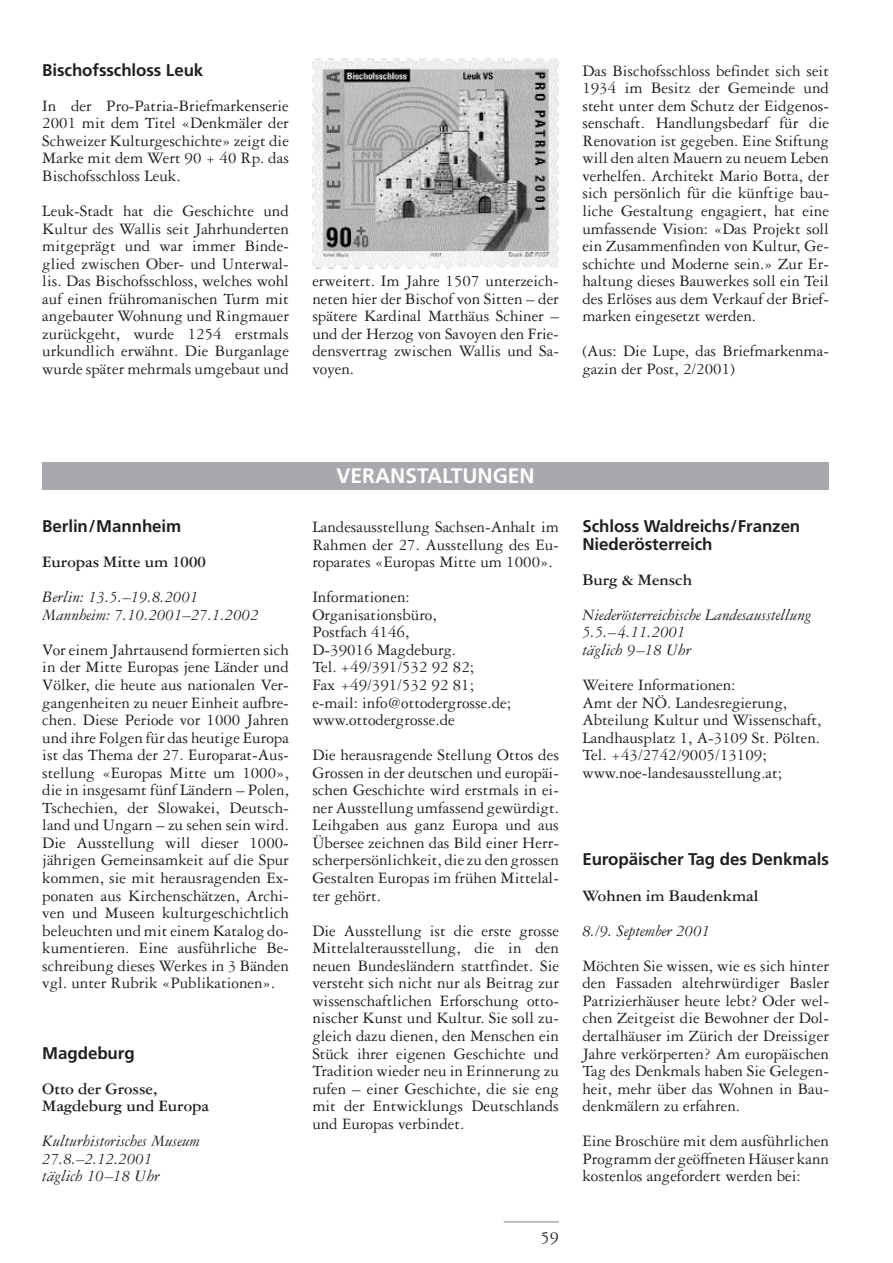
<style>
.page{position:relative;width:893px;height:1263px;background:#fff}
.page>*{position:absolute;margin:0;border:0;box-sizing:border-box;transform-origin:0 0}
.t1{font:700 21px "Frutiger";color:#fff}
.t2{font:18px "Garamond Three";color:#231f20}
.t3{font:16.95px/17.5px "Garamond Three";color:#231f20;text-align:justify}
.t4{font:italic 16.95px/17.5px "Garamond Three";color:#231f20}
.t5{font:700 16.95px/17.5px "Frutiger";letter-spacing:-.005em;color:#231f20}
.t6{font:700 16.95px/17.5px "Garamond Three";letter-spacing:-.005em;color:#231f20}
</style>
<div class="page">
<hr style="left:504px;top:1221px;width:55px;height:1px;background:#a8a9ad">
<img style="left:312px;top:58px;width:247px;height:211px">
<div style="left:42px;top:462px;width:787px;height:27px;background:#a8a9ad"></div>
<p class="t5" style="left:42px;top:62px;width:163px">Bischofsschloss Leuk</p>
<p class="t3" style="left:42px;top:98px;width:248px">In der Pro-Patria-Briefmarkenserie 2001 mit dem Titel «Denkmäler der Schweizer Kulturgeschichte» zeigt die Marke mit dem Wert 90 + 40 Rp. das Bischofsschloss Leuk.</p>
<p class="t3" style="left:42px;top:203px;width:248px">Leuk-Stadt hat die Geschichte und Kultur des Wallis seit Jahrhunderten mitgeprägt und war immer Binde&shy;glied zwischen Ober- und Unterwal&shy;lis. Das Bischofsschloss, welches wohl auf einen frühromanischen Turm mit angebauter Wohnung und Ringmauer zurückgeht, wurde 1254 erstmals urkundlich erwähnt. Die Burganlage wurde später mehrmals umgebaut und</p>
<p class="t3" style="left:312px;top:274px;width:248px">erweitert. Im Jahre 1507 unterzeich&shy;neten hier der Bischof von Sitten – der spätere Kardinal Matthäus Schiner – und der Herzog von Savoyen den Frie&shy;densvertrag zwischen Wallis und Sa&shy;voyen.</p>
<p class="t3" style="left:582px;top:63px;width:248px">Das Bischofsschloss befindet sich seit 1934 im Besitz der Gemeinde und steht unter dem Schutz der Eidgenos&shy;senschaft. Handlungsbedarf für die Renovation ist gegeben. Eine Stiftung will den alten Mauern zu neuem Leben verhelfen. Architekt Mario Botta, der sich persönlich für die künftige bau&shy;liche Gestaltung engagiert, hat eine umfassende Vision: «Das Projekt soll ein Zusammenfinden von Kultur, Ge&shy;schichte und Moderne sein.» Zur Er&shy;haltung dieses Bauwerkes soll ein Teil des Erlöses aus dem Verkauf der Brief&shy;marken eingesetzt werden.</p>
<p class="t3" style="left:582px;top:344px;width:248px">(Aus: Die Lupe, das Briefmarkenma&shy;gazin der Post, 2/2001)</p>
<p class="t5" style="left:42px;top:519px;width:140px">Berlin/Mannheim</p>
<p class="t6" style="left:42px;top:554px;width:165px">Europas Mitte um 1000</p>
<p class="t4" style="left:42px;top:590px;width:218px">Berlin: 13.5.–19.8.2001<br>Mannheim: 7.10.2001–27.1.2002</p>
<p class="t3" style="left:42px;top:642px;width:248px">Vor einem Jahrtausend formierten sich in der Mitte Europas jene Länder und Völker, die heute aus nationalen Ver&shy;gangenheiten zu neuer Einheit aufbre&shy;chen. Diese Periode vor 1000 Jahren und ihre Folgen für das heutige Europa ist das Thema der 27. Europarat-Aus&shy;stellung «Europas Mitte um 1000», die in insgesamt fünf Ländern – Polen, Tschechien, der Slowakei, Deutsch&shy;land und Ungarn – zu sehen sein wird.<br>Die Ausstellung will dieser 1000- jährigen Gemeinsamkeit auf die Spur kommen, sie mit herausragenden Ex&shy;ponaten aus Kirchenschätzen, Archi&shy;ven und Museen kulturgeschichtlich beleuchten und mit einem Katalog do&shy;kumentieren. Eine ausführliche Be&shy;schreibung dieses Werkes in 3 Bänden vgl. unter Rubrik «Publikationen».</p>
<p class="t5" style="left:42px;top:1045px;width:94px">Magdeburg</p>
<p class="t6" style="left:42px;top:1081px;width:168px">Otto der Grosse,<br>Magdeburg und Europa</p>
<p class="t4" style="left:42px;top:1134px;width:159px">Kulturhistorisches Museum<br>27.8.–2.12.2001<br>täglich 10–18 Uhr</p>
<p class="t1" style="left:337px;top:467px;width:200px">VERANSTALTUNGEN</p>
<p class="t3" style="left:312px;top:519px;width:248px">Landesausstellung Sachsen-Anhalt im Rahmen der 27. Ausstellung des Eu&shy;roparates «Europas Mitte um 1000».</p>
<p class="t3" style="left:312px;top:590px;width:200px;text-align:left">Informationen:<br>Organisationsbüro,<br>Postfach 4146,<br>D-39016 Magdeburg.<br>Tel. +49/391/532 92 82;<br>Fax +49/391/532 92 81; e-mail: info@ottodergrosse.de; www.ottodergrosse.de</p>
<p class="t3" style="left:312px;top:747px;width:248px">Die herausragende Stellung Ottos des Grossen in der deutschen und europäi&shy;schen Geschichte wird erstmals in ei&shy;ner Ausstellung umfassend gewürdigt.<br>Leihgaben aus ganz Europa und aus Übersee zeichnen das Bild einer Herr&shy;scherpersönlichkeit, die zu den grossen Gestalten Europas im frühen Mittelal&shy;ter gehört.</p>
<p class="t3" style="left:312px;top:923px;width:248px">Die Ausstellung ist die erste grosse Mittelalterausstellung, die in den neuen Bundesländern stattfindet. Sie versteht sich nicht nur als Beitrag zur wissenschaftlichen Erforschung otto&shy;nischer Kunst und Kultur. Sie soll zu&shy;gleich dazu dienen, den Menschen ein Stück ihrer eigenen Geschichte und Tradition wieder neu in Erinnerung zu rufen – einer Geschichte, die sie eng mit der Entwicklungs Deutschlands und Europas verbindet.</p>
<p class="t2" style="left:541px;top:1231px;width:19px">59</p>
<p class="t5" style="left:582px;top:519px;width:219px">Schloss Waldreichs/Franzen<br>Niederösterreich</p>
<p class="t6" style="left:582px;top:572px;width:111px">Burg &amp; Mensch</p>
<p class="t4" style="left:582px;top:607px;width:231px">Niederösterreichische Landesausstellung<br>5.5.–4.11.2001<br>täglich 9–18 Uhr</p>
<p class="t3" style="left:582px;top:677px;width:241px;text-align:left">Weitere Informationen:<br>Amt der NÖ. Landesregierung,<br>Abteilung Kultur und Wissenschaft,<br>Landhausplatz 1, A-3109 St. Pölten.<br>Tel. +43/2742/9005/13109; www.noe-landesausstellung.at;</p>
<p class="t5" style="left:582px;top:852px;width:248px">Europäischer Tag des Denkmals</p>
<p class="t6" style="left:582px;top:888px;width:178px">Wohnen im Baudenkmal</p>
<p class="t4" style="left:582px;top:923px;width:130px">8./9. September 2001</p>
<p class="t3" style="left:582px;top:958px;width:248px">Möchten Sie wissen, wie es sich hinter den Fassaden altehrwürdiger Basler Patrizierhäuser heute lebt? Oder wel&shy;chen Zeitgeist die Bewohner der Dol&shy;dertalhäuser im Zürich der Dreissiger Jahre verkörperten? Am europäischen Tag des Denkmals haben Sie Gelegen&shy;heit, mehr über das Wohnen in Bau&shy;denkmälern zu erfahren.</p>
<p class="t3" style="left:582px;top:1134px;width:248px">Eine Broschüre mit dem ausführlichen Programm der geöffneten Häuser kann kostenlos angefordert werden bei:</p>
</div>
